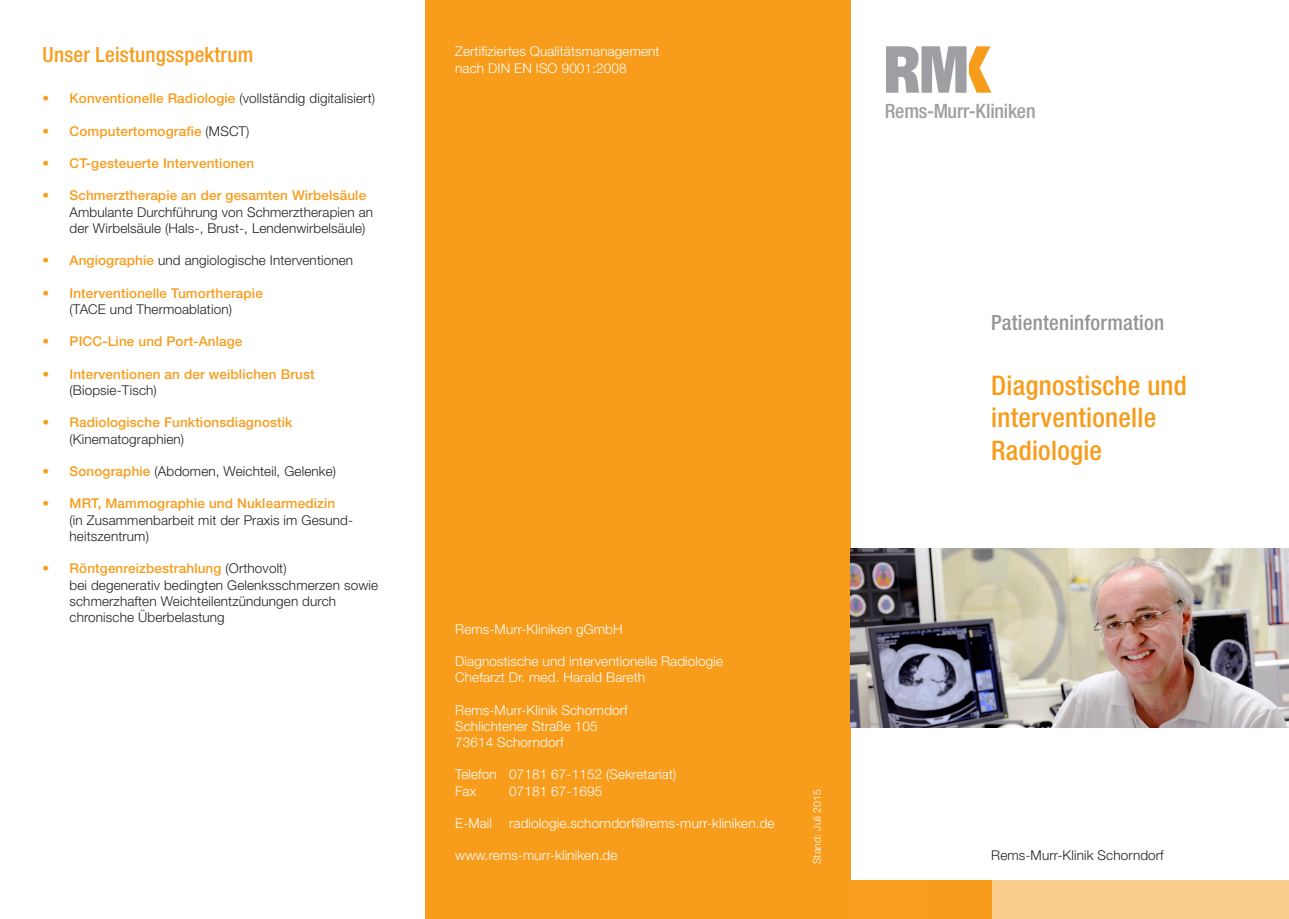
<style>
.page{position:relative;width:1289px;height:919px;background:#fff}
.page>*{position:absolute;margin:0;border:0;box-sizing:border-box;transform-origin:0 0}
.t1{font:500 condensed 27px/32.4px "Helvetica Neue LT Pro";letter-spacing:.01em;color:#f89c1c}
.t2{font:500 condensed 21px "Helvetica Neue LT Pro";letter-spacing:.01em;color:#f89c1c}
.t3{font:500 condensed 21px "Helvetica Neue LT Pro";letter-spacing:.01em;color:#939598}
.t4{font:500 condensed 19.8px "Helvetica Neue";letter-spacing:-.01em;color:#9d9fa2}
.t5{font:300 13.5px/16.2px "Helvetica Neue LT Pro";letter-spacing:.01em;color:#231f20}
.t6{font:300 13.5px/16.2px "Helvetica Neue LT Pro";letter-spacing:.01em;color:#fff}
.t7{font:500 13.5px/16.2px "Helvetica Neue LT Pro";letter-spacing:.01em;color:#f89c1c}
.t8{font:300 10.5px "Helvetica Neue LT Pro";letter-spacing:.01em;color:#fff}
.s1{font-weight:500;color:#f89c1c}
.s2{font-weight:300;color:#231f20}
</style>
<div class="page">
<svg style="left:886px;top:46px;width:105px;height:47px"></svg>
<div style="left:850px;top:880px;width:141px;height:38px;background:#f89d1e"></div>
<div style="left:991px;top:880px;width:297px;height:38px;background:#fbcd8d"></div>
<div style="left:425px;top:0;width:425px;height:918px;background:#f89c1c"></div>
<img style="left:850px;top:549px;width:438px;height:178px">
<p class="t2" style="left:43px;top:42px;width:212px">Unser Leistungsspektrum</p>
<p class="t5" style="left:43px;top:90px;width:334px"><span class="s1">• Konventionelle Radiologie</span> (vollständig digitalisiert)</p>
<p class="t7" style="left:43px;top:123px;width:208px">• Computertomografie <span class="s2">(MSCT)</span></p>
<p class="t7" style="left:43px;top:155px;width:213px">• CT-gesteuerte Interventionen</p>
<p class="t5" style="left:70px;top:187px;width:305px;text-indent:-27px"><span class="s1">• Schmerztherapie an der gesamten Wirbelsäule<br></span>Ambulante Durchführung von Schmerztherapien an der Wirbelsäule (Hals-, Brust-, Lendenwirbelsäule)</p>
<p class="t5" style="left:43px;top:252px;width:312px"><span class="s1">• Angiographie</span> und angiologische Interventionen</p>
<p class="t7" style="left:43px;top:285px;width:222px;text-align:center">• Interventionelle Tumortherapie <span class="s2">(TACE und Thermoablation)</span></p>
<p class="t7" style="left:43px;top:333px;width:201px">• PICC-Line und Port-Anlage</p>
<p class="t7" style="left:70px;top:366px;width:247px;text-indent:-27px">• Interventionen an der weiblichen Brust <span class="s2">(Biopsie-Tisch)</span></p>
<p class="t7" style="left:70px;top:414px;width:224px;text-indent:-27px">• Radiologische Funktionsdiagnostik <span class="s2">(Kinematographien)</span></p>
<p class="t5" style="left:43px;top:463px;width:295px"><span class="s1">• Sonographie</span> (Abdomen, Weichteil, Gelenke)</p>
<p class="t5" style="left:70px;top:495px;width:285px;text-indent:-27px"><span class="s1">• MRT, Mammographie und Nuklearmedizin<br></span>(in Zusammenbarbeit mit der Praxis im Gesund&shy;heitszentrum)</p>
<p class="t5" style="left:70px;top:560px;width:310px;text-indent:-27px"><span class="s1">• Röntgenreizbestrahlung</span> (Orthovolt)<br>bei degenerativ bedingten Gelenksschmerzen sowie schmerzhaften Weichteilentzündungen durch chronische Überbelastung</p>
<p class="t6" style="left:455px;top:43px;width:206px">Zertifiziertes Qualitätsmanagement nach DIN EN ISO 9001:2008</p>
<p class="t4" style="left:884px;top:99px;width:152px">Rems-Murr-Kliniken</p>
<p class="t6" style="left:455px;top:620px;width:169px">Rems-Murr-Kliniken gGmbH</p>
<p class="t6" style="left:455px;top:652px;width:269px">Diagnostische und interventionelle Radiologie</p>
<p class="t6" style="left:455px;top:669px;width:191px">Chefarzt Dr. med. Harald Bareth</p>
<p class="t6" style="left:455px;top:701px;width:174px">Rems-Murr-Klinik Schorndorf</p>
<p class="t6" style="left:455px;top:717px;width:144px">Schlichtener Straße 105</p>
<p class="t6" style="left:455px;top:733px;width:110px">73614 Schorndorf</p>
<p class="t6" style="left:455px;top:766px;width:223px">Telefon 07181 67-1152 (Sekretariat)<br>Fax</p>
<p class="t6" style="left:509px;top:782px;width:94px">07181 67-1695</p>
<p class="t6" style="left:455px;top:814px;width:38px">E-Mail</p>
<p class="t6" style="left:509px;top:814px;width:267px">radiologie.schorndorf@rems-murr-kliniken.de</p>
<p class="t6" style="left:455px;top:847px;width:164px">www.rems-murr-kliniken.de</p>
<p class="t8" style="left:810px;top:864px;width:77px;rotate:-90deg">Stand: Juli 2015</p>
<p class="t3" style="left:991px;top:310px;width:174px">Patienteninformation</p>
<p class="t1" style="left:991px;top:368px;width:197px">Diagnostische und interventionelle<br>Radiologie</p>
<p class="t5" style="left:991px;top:846px;width:174px">Rems-Murr-Klinik Schorndorf</p>
</div>
